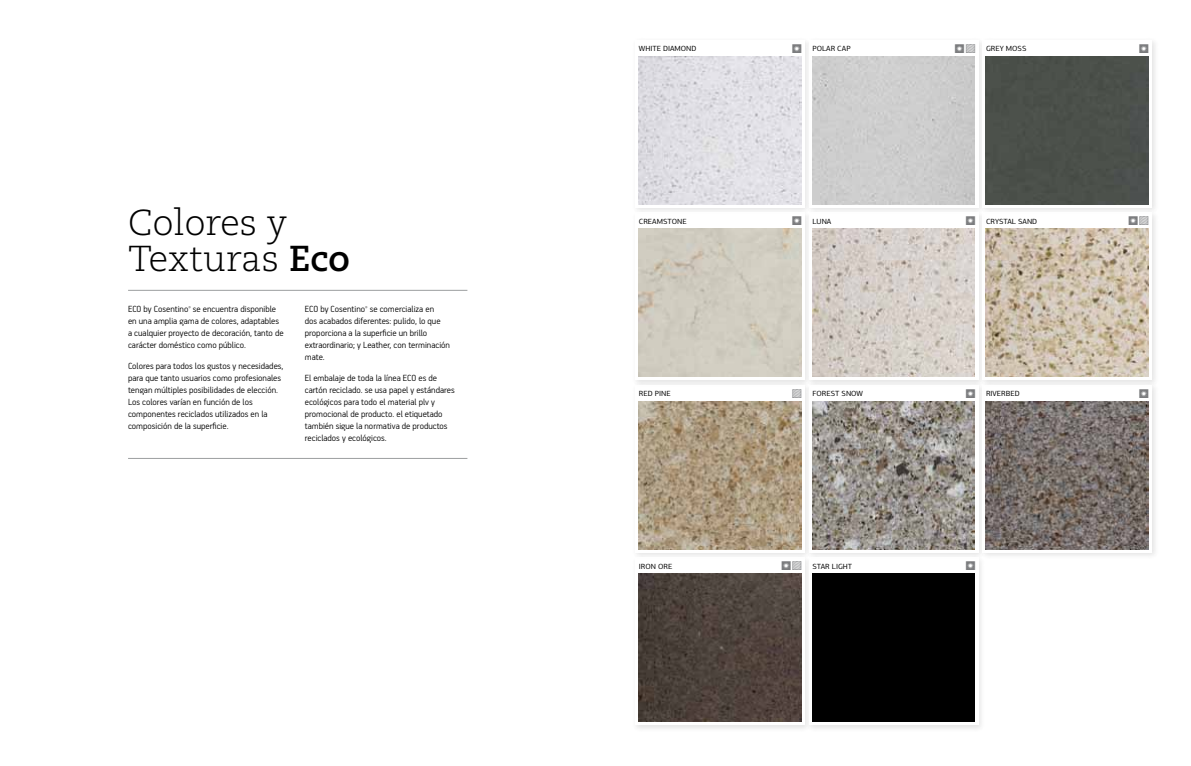
<style>
.page{position:relative;width:1191px;height:766px;background:#fff}
.page>*{position:absolute;margin:0;border:0;box-sizing:border-box;transform-origin:0 0}
.t1{font:300 36px/36px "Caecilia LT Std";color:#000}
.t2{font:300 10px/12px "PF Handbook Pro";color:#000}
.t3{font:8.7px "Silestone Symbol";color:#7b7c7e}
.t4{font:7.5px "PF Agora Sans Pro";color:#000}
.s1{font-weight:700}
.s2{color:#7b7c7e}
</style>
<div class="page">
<hr style="left:128px;top:290px;width:339px;height:1px;background:#9c9e9f">
<hr style="left:128px;top:458px;width:339px;height:1px;background:#9c9e9f">
<div style="left:632px;top:37px;width:180px;height:179px;background:#000;opacity:.13"></div>
<div style="left:635px;top:40px;width:169px;height:168px;background:#fff"></div>
<img style="left:638px;top:56px;width:163px;height:148px">
<div style="left:805px;top:37px;width:180px;height:179px;background:#000;opacity:.13"></div>
<div style="left:808px;top:40px;width:170px;height:168px;background:#fff"></div>
<div style="left:812px;top:56px;width:162px;height:148px;background:#cdcdcd"></div>
<div style="left:979px;top:37px;width:180px;height:179px;background:#f5f5f5"></div>
<div style="left:982px;top:40px;width:169px;height:168px;background:#fff"></div>
<div style="left:985px;top:56px;width:163px;height:148px;background:#4b504b"></div>
<div style="left:632px;top:209px;width:180px;height:179px;background:#000;opacity:.13"></div>
<div style="left:635px;top:212px;width:169px;height:168px;background:#fff"></div>
<img style="left:638px;top:229px;width:163px;height:147px">
<div style="left:805px;top:209px;width:180px;height:179px;background:#f3f3f3"></div>
<div style="left:808px;top:212px;width:170px;height:168px;background:#fff"></div>
<img style="left:812px;top:229px;width:162px;height:147px">
<div style="left:979px;top:209px;width:180px;height:179px;background:#f3f3f3"></div>
<div style="left:982px;top:212px;width:169px;height:168px;background:#fff"></div>
<img style="left:985px;top:229px;width:163px;height:147px">
<div style="left:632px;top:381px;width:180px;height:179px;background:#000;opacity:.13"></div>
<div style="left:635px;top:385px;width:169px;height:167px;background:#fff"></div>
<img style="left:638px;top:401px;width:163px;height:148px">
<div style="left:805px;top:381px;width:180px;height:179px;background:#000;opacity:.13"></div>
<div style="left:808px;top:385px;width:170px;height:167px;background:#fff"></div>
<img style="left:812px;top:401px;width:162px;height:148px">
<div style="left:979px;top:381px;width:180px;height:179px;background:#000;opacity:.13"></div>
<div style="left:982px;top:385px;width:169px;height:167px;background:#fff"></div>
<img style="left:985px;top:401px;width:163px;height:148px">
<div style="left:632px;top:554px;width:180px;height:179px;background:#000;opacity:.13"></div>
<div style="left:635px;top:557px;width:169px;height:168px;background:#fff"></div>
<img style="left:638px;top:573px;width:163px;height:148px">
<div style="left:805px;top:554px;width:180px;height:179px;background:#f3f3f3"></div>
<div style="left:808px;top:557px;width:170px;height:168px;background:#fff"></div>
<div style="left:812px;top:573px;width:162px;height:148px;background:#000"></div>
<h1 class="t1" style="left:128px;top:206px;width:223px">Colores y<br>Texturas <span class="s1">Eco</span></h1>
<p class="t2" style="left:128px;top:303px;width:157px">ECO by Cosentino<sup>®</sup> se encuentra disponible en una amplia gama de colores, adaptables a cualquier proyecto de decoración, tanto de carácter doméstico como público.</p>
<p class="t2" style="left:128px;top:359px;width:157px">Colores para todos los gustos y necesidades, para que tanto usuarios como profesionales tengan múltiples posibilidades de elección.<br>Los colores varían en función de los componentes reciclados utilizados en la composición de la superficie.</p>
<p class="t2" style="left:305px;top:303px;width:147px">ECO by Cosentino<sup>®</sup> se comercializa en<br>dos acabados diferentes: pulido, lo que proporciona a la superficie un brillo extraordinario; y Leather, con terminación mate.</p>
<p class="t2" style="left:305px;top:371px;width:151px">El embalaje de toda la línea ECO es de cartón reciclado. se usa papel y estándares ecológicos para todo el material plv y promocional de producto. el etiquetado también sigue la normativa de productos reciclados y ecológicos.</p>
<p class="t4" style="left:639px;top:44px;width:58px">WHITE DIAMOND</p>
<p class="t4" style="left:812px;top:44px;width:39px">POLAR CAP</p>
<p class="t4" style="left:966px;top:44px;width:62px"><span class="s2">●</span> GREY MOSS</p>
<p class="t4" style="left:639px;top:217px;width:49px">CREAMSTONE</p>
<p class="t4" style="left:812px;top:217px;width:20px">LUNA</p>
<p class="t4" style="left:986px;top:217px;width:52px">CRYSTAL SAND</p>
<p class="t3" style="left:1139px;top:217px;width:10px">●</p>
<p class="t4" style="left:639px;top:389px;width:33px">RED PINE</p>
<p class="t4" style="left:792px;top:389px;width:72px"><span class="s2">●</span> FOREST SNOW</p>
<p class="t4" style="left:986px;top:389px;width:34px">RIVERBED</p>
<p class="t4" style="left:639px;top:561px;width:35px">I RON ORE</p>
<p class="t4" style="left:792px;top:561px;width:61px"><span class="s2">●</span> STAR LIGHT</p>
</div>
